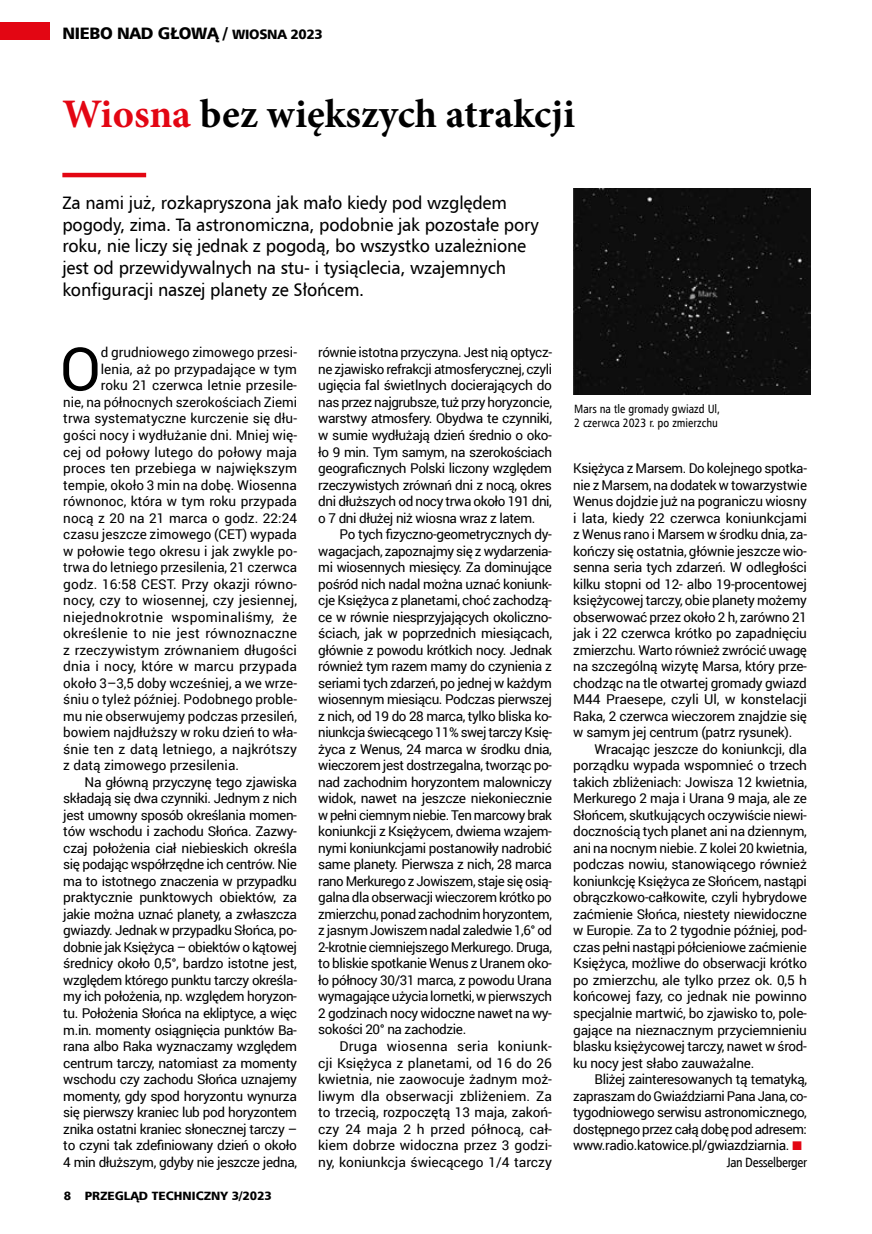
<style>
.page{position:relative;width:872px;height:1234px;background:#fff}
.page>*{position:absolute;margin:0;border:0;box-sizing:border-box;transform-origin:0 0}
.t1{font:59.85px "Roboto";color:#000}
.t2{font:700 40.5px "Minion Pro";color:#000}
.t3{font:18px/21.6px "Humnst 777 EU";letter-spacing:-.01em;color:#000}
.t4{font:16.5px "Humnst 777 Blk EU";letter-spacing:-.02em;color:#000}
.t5{font:13.5px/16.5px "Roboto";letter-spacing:-.02em;color:#000;text-align:justify}
.t6{font:13.5px "Roboto";color:#000}
.t7{font:13.5px "Roboto";letter-spacing:.005em;color:#000}
.t8{font:13.5px "Roboto";letter-spacing:.02em;color:#000}
.t9{font:13.5px "Roboto";letter-spacing:.01em;color:#000}
.t10{font:13.5px "Humnst 777 Cn EU";letter-spacing:-.03em;color:#000}
.t11{font:12px/13.5px "Humnst 777 Cn EU";color:#000}
.t12{font:12px "Humnst 777 Blk EU";color:#000}
.s1{font-size:13.5px}
.s2{color:#e30613}
</style>
<div class="page">
<div style="left:0;top:24px;width:49px;height:16px;background:#e30613"></div>
<hr style="left:62px;top:173px;width:84px;height:4px;background:#e30613">
<div style="left:0;top:22px;width:49px;height:16px;background:#e30613"></div>
<div style="left:573px;top:189px;width:237px;height:205px;background:#0e0e0e"></div>
<p class="t4" style="left:62px;top:23px;width:262px">NIEBO NAD GŁOWĄ / <span class="s1">WIOSNA 2023</span></p>
<h2 class="t2" style="left:62px;top:86px;width:514px"><span class="s2">Wiosna</span> bez większych atrakcji</h2>
<p class="t3" style="left:62px;top:192px;width:478px">Za nami już, rozkapryszona jak mało kiedy pod względem pogody, zima. Ta astronomiczna, podobnie jak pozostałe pory roku, nie liczy się jednak z pogodą, bo wszystko uzależnione jest od przewidywalnych na stu- i tysiąclecia, wzajemnych konfiguracji naszej planety ze Słońcem.</p>
<h1 class="t1" style="left:60px;top:327px;width:42px">O</h1>
<p class="t6" style="left:101px;top:343px;width:198px">d grudniowego zimowego przesi-</p>
<p class="t6" style="left:101px;top:359px;width:198px">lenia, aż po przypadające w tym</p>
<p class="t6" style="left:101px;top:376px;width:198px">roku 21 czerwca letnie przesile-</p>
<p class="t5" style="left:63px;top:393px;width:235px">nie, na północnych szerokościach Ziemi</p>
<p class="t6" style="left:63px;top:409px;width:235px">trwa systematyczne kurczenie się dłu-</p>
<p class="t6" style="left:63px;top:425px;width:235px">gości nocy i wydłużanie dni. Mniej wię-</p>
<p class="t6" style="left:63px;top:442px;width:235px">cej od połowy lutego do połowy maja</p>
<p class="t7" style="left:63px;top:458px;width:235px">proces ten przebiega w największym</p>
<p class="t6" style="left:63px;top:475px;width:235px">tempie, około 3 min na dobę. Wiosenna</p>
<p class="t6" style="left:63px;top:491px;width:235px">równonoc, która w tym roku przypada</p>
<p class="t6" style="left:63px;top:508px;width:235px">nocą z 20 na 21 marca o godz. 22:24</p>
<p class="t6" style="left:63px;top:524px;width:235px">czasu jeszcze zimowego (CET) wypada</p>
<p class="t6" style="left:63px;top:541px;width:235px">w połowie tego okresu i jak zwykle po-</p>
<p class="t5" style="left:63px;top:558px;width:235px">trwa do letniego przesilenia, 21 czerwca</p>
<p class="t7" style="left:63px;top:574px;width:235px">godz. 16:58 CEST. Przy okazji równo-</p>
<p class="t7" style="left:63px;top:590px;width:235px">nocy, czy to wiosennej, czy jesiennej,</p>
<p class="t8" style="left:63px;top:607px;width:235px">niejednokrotnie wspominaliśmy, że</p>
<p class="t9" style="left:63px;top:623px;width:235px">określenie to nie jest równoznaczne</p>
<p class="t7" style="left:63px;top:640px;width:235px">z rzeczywistym zrównaniem długości</p>
<p class="t7" style="left:63px;top:656px;width:235px">dnia i nocy, które w marcu przypada</p>
<p class="t6" style="left:63px;top:673px;width:235px">około 3–3,5 doby wcześniej, a we wrze-</p>
<p class="t6" style="left:63px;top:689px;width:235px">śniu o tyleż później. Podobnego proble-</p>
<p class="t5" style="left:63px;top:707px;width:235px">mu nie obserwujemy podczas przesileń,</p>
<p class="t6" style="left:63px;top:722px;width:235px">bowiem najdłuższy w roku dzień to wła-</p>
<p class="t7" style="left:63px;top:739px;width:235px">śnie ten z datą letniego, a najkrótszy</p>
<p class="t6" style="left:63px;top:755px;width:177px">z datą zimowego przesilenia.</p>
<p class="t5" style="left:85px;top:773px;width:214px">Na główną przyczynę tego zjawiska</p>
<p class="t5" style="left:63px;top:789px;width:235px">składają się dwa czynniki. Jednym z nich</p>
<p class="t5" style="left:63px;top:806px;width:235px">jest umowny sposób określania momen-</p>
<p class="t5" style="left:63px;top:822px;width:235px">tów wschodu i zachodu Słońca. Zazwy-</p>
<p class="t5" style="left:63px;top:839px;width:235px">czaj położenia ciał niebieskich określa</p>
<p class="t5" style="left:63px;top:855px;width:235px">się podając współrzędne ich centrów. Nie</p>
<p class="t5" style="left:63px;top:872px;width:235px">ma to istotnego znaczenia w przypadku</p>
<p class="t5" style="left:63px;top:888px;width:235px">praktycznie punktowych obiektów, za</p>
<p class="t5" style="left:63px;top:905px;width:235px">jakie można uznać planety, a zwłaszcza</p>
<p class="t5" style="left:63px;top:921px;width:235px">gwiazdy. Jednak w przypadku Słońca, po-</p>
<p class="t5" style="left:63px;top:938px;width:235px">dobnie jak Księżyca – obiektów o kątowej</p>
<p class="t5" style="left:63px;top:954px;width:235px">średnicy około 0,5°, bardzo istotne jest,</p>
<p class="t5" style="left:63px;top:971px;width:235px">względem którego punktu tarczy określa-</p>
<p class="t5" style="left:63px;top:987px;width:235px">my ich położenia, np. względem horyzon-</p>
<p class="t5" style="left:63px;top:1004px;width:235px">tu. Położenia Słońca na ekliptyce, a więc</p>
<p class="t5" style="left:63px;top:1020px;width:235px">m.in. momenty osiągnięcia punktów Ba-</p>
<p class="t5" style="left:63px;top:1037px;width:235px">rana albo Raka wyznaczamy względem</p>
<p class="t5" style="left:63px;top:1053px;width:235px">centrum tarczy, natomiast za momenty</p>
<p class="t5" style="left:63px;top:1070px;width:235px">wschodu czy zachodu Słońca uznajemy</p>
<p class="t5" style="left:63px;top:1086px;width:235px">momenty, gdy spod horyzontu wynurza</p>
<p class="t5" style="left:63px;top:1103px;width:235px">się pierwszy kraniec lub pod horyzontem</p>
<p class="t5" style="left:63px;top:1119px;width:235px">znika ostatni kraniec słonecznej tarczy –</p>
<p class="t5" style="left:63px;top:1136px;width:235px">to czyni tak zdefiniowany dzień o około</p>
<p class="t5" style="left:63px;top:1152px;width:235px">4 min dłuższym, gdyby nie jeszcze jedna,</p>
<p class="t12" style="left:64px;top:1187px;width:210px">8 PRZEGLĄD TECHNICZNY 3/2023</p>
<p class="t5" style="left:318px;top:344px;width:235px">równie istotna przyczyna. Jest nią optycz&shy;ne zjawisko refrakcji atmosferycznej, czyli ugięcia fal świetlnych docierających do nas przez najgrubsze, tuż przy horyzoncie, warstwy atmosfery. Obydwa te czynniki, w sumie wydłużają dzień średnio o oko&shy;ło 9 min. Tym samym, na szerokościach geograficznych Polski liczony względem rzeczywistych zrównań dni z nocą, okres dni dłuższych od nocy trwa około 191 dni, o 7 dni dłużej niż wiosna wraz z latem.</p>
<p class="t5" style="left:318px;top:525px;width:235px;text-indent:21px">Po tych fizyczno-geometrycznych dy&shy;wagacjach, zapoznajmy się z wydarzenia&shy;mi wiosennych miesięcy. Za dominujące pośród nich nadal można uznać koniunk&shy;cje Księżyca z planetami, choć zachodzą&shy;ce w równie niesprzyjających okoliczno&shy;ściach, jak w poprzednich miesiącach, głównie z powodu krótkich nocy. Jednak również tym razem mamy do czynienia z seriami tych zdarzeń, po jednej w każdym wiosennym miesiącu. Podczas pierwszej z nich, od 19 do 28 marca, tylko bliska ko&shy;niunkcja świecącego 11% swej tarczy Księ&shy;życa z Wenus, 24 marca w środku dnia, wieczorem jest dostrzegalna, tworząc po&shy;nad zachodnim horyzontem malowniczy widok, nawet na jeszcze niekoniecznie w pełni ciemnym niebie. Ten marcowy brak koniunkcji z Księżycem, dwiema wzajem&shy;nymi koniunkcjami postanowiły nadrobić same planety. Pierwsza z nich, 28 marca rano Merkurego z Jowiszem, staje się osią&shy;galna dla obserwacji wieczorem krótko po zmierzchu, ponad zachodnim horyzontem, z jasnym Jowiszem nadal zaledwie 1,6° od 2-krotnie ciemniejszego Merkurego. Druga, to bliskie spotkanie Wenus z Uranem oko&shy;ło północy 30/31 marca, z powodu Urana wymagające użycia lornetki, w pierwszych 2 godzinach nocy widoczne nawet na wy&shy;sokości 20° na zachodzie.</p>
<p class="t5" style="left:318px;top:1037px;width:235px;text-indent:21px">Druga wiosenna seria koniunk&shy;cji Księżyca z planetami, od 16 do 26 kwietnia, nie zaowocuje żadnym moż&shy;liwym dla obserwacji zbliżeniem. Za to trzecią, rozpoczętą 13 maja, zakoń&shy;czy 24 maja 2 h przed północą, cał&shy;kiem dobrze widoczna przez 3 godzi&shy;ny, koniunkcja świecącego 1/4 tarczy</p>
<p class="t11" style="left:574px;top:402px;width:148px">Mars na tle gromady gwiazd Ul,<br>2 czerwca 2023 r. po zmierzchu</p>
<p class="t5" style="left:573px;top:459px;width:235px">Księżyca z Marsem. Do kolejnego spotka&shy;nie z Marsem, na dodatek w towarzystwie Wenus dojdzie już na pograniczu wiosny i lata, kiedy 22 czerwca koniunkcjami z Wenus rano i Marsem w środku dnia, za&shy;kończy się ostatnia, głównie jeszcze wio&shy;senna seria tych zdarzeń. W odległości kilku stopni od 12- albo 19-procentowej księżycowej tarczy, obie planety możemy obserwować przez około 2 h, zarówno 21 jak i 22 czerwca krótko po zapadnięciu zmierzchu. Warto również zwrócić uwagę na szczególną wizytę Marsa, który prze&shy;chodząc na tle otwartej gromady gwiazd M44 Praesepe, czyli Ul, w konstelacji Raka, 2 czerwca wieczorem znajdzie się w samym jej centrum (patrz rysunek).</p>
<p class="t5" style="left:573px;top:740px;width:235px;text-indent:21px">Wracając jeszcze do koniunkcji, dla porządku wypada wspomnieć o trzech takich zbliżeniach: Jowisza 12 kwietnia, Merkurego 2 maja i Urana 9 maja, ale ze Słońcem, skutkujących oczywiście niewi&shy;docznością tych planet ani na dziennym, ani na nocnym niebie. Z kolei 20 kwietnia, podczas nowiu, stanowiącego również koniunkcję Księżyca ze Słońcem, nastąpi obrączkowo-całkowite, czyli hybrydowe zaćmienie Słońca, niestety niewidoczne w Europie. Za to 2 tygodnie później, pod&shy;czas pełni nastąpi półcieniowe zaćmienie Księżyca, możliwe do obserwacji krótko po zmierzchu, ale tylko przez ok. 0,5 h końcowej fazy, co jednak nie powinno specjalnie martwić, bo zjawisko to, pole&shy;gające na nieznacznym przyciemnieniu blasku księżycowej tarczy, nawet w środ&shy;ku nocy jest słabo zauważalne.</p>
<p class="t5" style="left:573px;top:1070px;width:235px;text-indent:21px">Bliżej zainteresowanych tą tematyką, zapraszam do Gwiaździarni Pana Jana, co&shy;tygodniowego serwisu astronomicznego, dostępnego przez całą dobę pod adresem: www.radio.katowice.pl/gwiazdziarnia.</p>
<p class="t10" style="left:726px;top:1153px;width:82px">Jan Desselberger</p>
</div>
